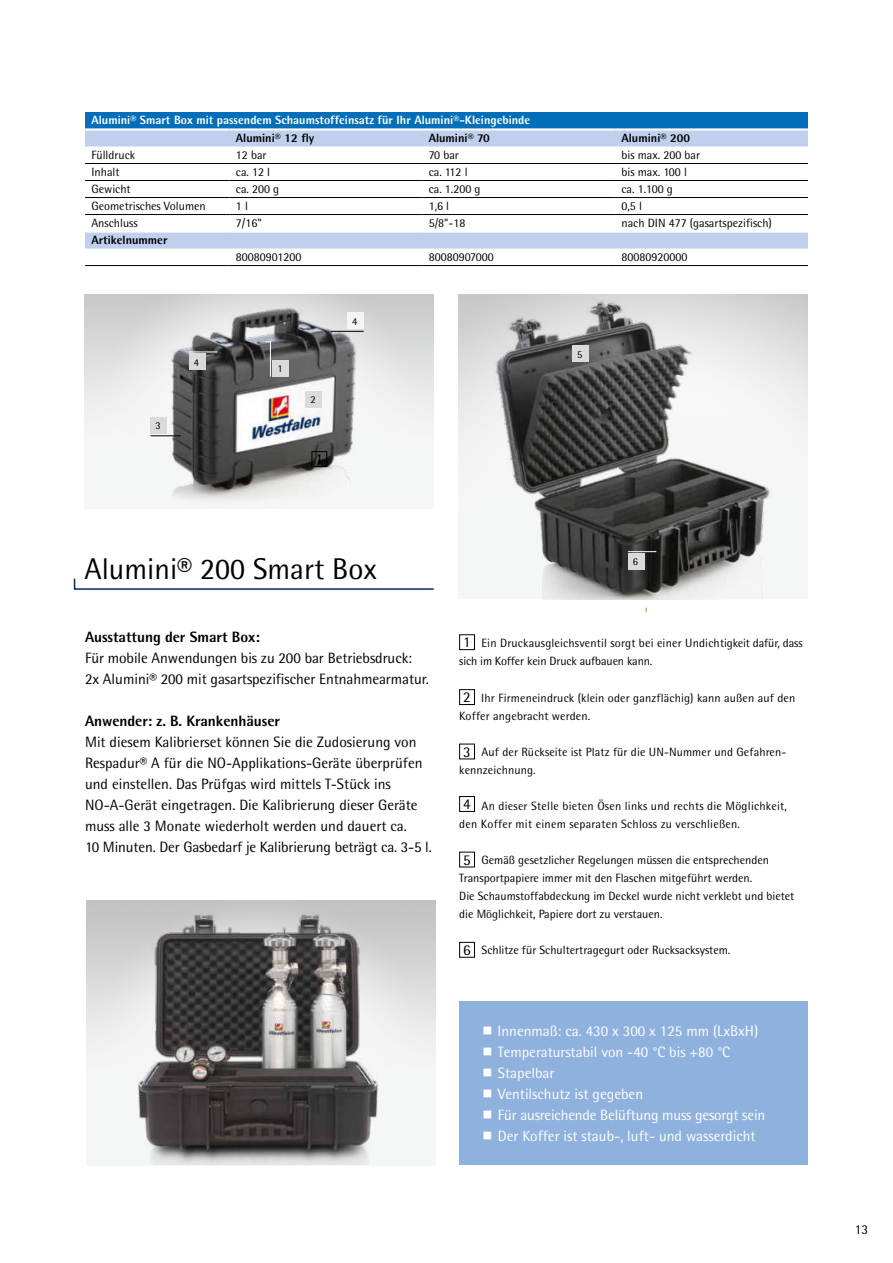
<style>
.page{position:relative;width:893px;height:1263px;background:#fff}
.page>*{position:absolute;margin:0;border:0;box-sizing:border-box;transform-origin:0 0}
.t1{font:30px "Rotis Semi Sans Pro";color:#000}
.t2{font:15px/21px "Rotis Semi Sans Pro";color:#000}
.t3{font:15px/21px "Rotis Semi Sans Pro";color:#fff}
.t4{font:800 15px "Rotis Semi Sans Pro";letter-spacing:-.005em;color:#000}
.t5{font:13.5px "Rotis Semi Sans Pro";color:#000}
.t6{font:12px/18px "Rotis Semi Sans Pro";color:#000}
.t7{font:12px/18px "Rotis Semi Sans Pro";letter-spacing:.02em;color:#000}
.t8{font:800 12px "Rotis Semi Sans Pro";color:#fff}
.t9{font:800 12px "Rotis Semi Sans Pro";color:#000}
.t10{font:10.5px "Rotis Semi Sans Pro";color:#000}
.s1{font-size:15px}
</style>
<div class="page">
<svg style="left:73px;top:578px;width:361px;height:12px"></svg>
<img style="left:86px;top:900px;width:349px;height:265px">
<div style="left:459px;top:1001px;width:349px;height:164px;background:#8fb1de"></div>
<div style="left:85px;top:112px;width:723px;height:17px;background:#006eb8"></div>
<svg style="left:85px;top:131px;width:723px;height:118px"></svg>
<hr style="left:85px;top:128px;width:144px;height:3px;background:#fff">
<hr style="left:229px;top:128px;width:193px;height:3px;background:#fff">
<hr style="left:422px;top:128px;width:193px;height:3px;background:#fff">
<hr style="left:615px;top:128px;width:193px;height:3px;background:#fff">
<hr style="left:85px;top:230px;width:144px;height:3px;background:#fff">
<hr style="left:229px;top:230px;width:193px;height:3px;background:#fff">
<hr style="left:422px;top:230px;width:193px;height:3px;background:#fff">
<hr style="left:615px;top:230px;width:193px;height:3px;background:#fff">
<hr style="left:85px;top:163px;width:144px;height:1px;background:#000">
<hr style="left:229px;top:163px;width:193px;height:1px;background:#000">
<hr style="left:422px;top:163px;width:193px;height:1px;background:#000">
<hr style="left:615px;top:163px;width:193px;height:1px;background:#000">
<hr style="left:85px;top:180px;width:144px;height:1px;background:#000">
<hr style="left:229px;top:180px;width:193px;height:1px;background:#000">
<hr style="left:422px;top:180px;width:193px;height:1px;background:#000">
<hr style="left:615px;top:180px;width:193px;height:1px;background:#000">
<hr style="left:85px;top:197px;width:144px;height:1px;background:#000">
<hr style="left:229px;top:197px;width:193px;height:1px;background:#000">
<hr style="left:422px;top:197px;width:193px;height:1px;background:#000">
<hr style="left:615px;top:197px;width:193px;height:1px;background:#000">
<hr style="left:85px;top:214px;width:144px;height:1px;background:#000">
<hr style="left:229px;top:214px;width:193px;height:1px;background:#000">
<hr style="left:422px;top:214px;width:193px;height:1px;background:#000">
<hr style="left:615px;top:214px;width:193px;height:1px;background:#000">
<hr style="left:85px;top:265px;width:144px;height:1px;background:#000">
<hr style="left:229px;top:265px;width:193px;height:1px;background:#000">
<hr style="left:422px;top:265px;width:193px;height:1px;background:#000">
<hr style="left:615px;top:265px;width:193px;height:1px;background:#000">
<img style="left:143px;top:294px;width:233px;height:215px">
<div style="left:273px;top:360px;width:16px;height:17px;background:#dadada"></div>
<div style="left:306px;top:391px;width:16px;height:17px;background:#dadada"></div>
<div style="left:347px;top:313px;width:17px;height:16px;background:#f5f5f5"></div>
<div style="left:189px;top:354px;width:16px;height:16px;background:#dadada"></div>
<div style="left:150px;top:417px;width:16px;height:16px;background:#dadada"></div>
<hr style="left:151px;top:435px;width:30px;height:1px;background:#000">
<svg style="left:189px;top:352px;width:28px;height:1px"></svg>
<hr style="left:331px;top:331px;width:33px;height:1px;background:#000">
<svg style="left:265px;top:341px;width:6px;height:36px"></svg>
<div style="left:312px;top:451px;width:15px;height:16px;border:1px solid #000"></div>
<div style="left:459px;top:634px;width:16px;height:16px;border:1px solid #000"></div>
<div style="left:459px;top:689px;width:16px;height:16px;border:1px solid #000"></div>
<div style="left:459px;top:744px;width:16px;height:15px;border:1px solid #000"></div>
<div style="left:459px;top:796px;width:16px;height:16px;border:1px solid #000"></div>
<div style="left:459px;top:852px;width:16px;height:15px;border:1px solid #000"></div>
<div style="left:459px;top:942px;width:16px;height:16px;border:1px solid #000"></div>
<img style="left:475px;top:294px;width:297px;height:306px">
<div style="left:628px;top:553px;width:16px;height:17px;background:#dadada"></div>
<div style="left:572px;top:346px;width:16px;height:16px;background:#dadada"></div>
<svg style="left:628px;top:551px;width:28px;height:1px"></svg>
<p class="t8" style="left:91px;top:115px;width:440px">Alumini® Smart Box mit passendem Schaumstoffeinsatz für Ihr Alumini®-Kleingebinde</p>
<p class="t9" style="left:236px;top:133px;width:80px">Alumini® 12 fly</p>
<p class="t9" style="left:429px;top:133px;width:63px">Alumini® 70</p>
<p class="t9" style="left:621px;top:133px;width:70px">Alumini® 200</p>
<p class="t6" style="left:91px;top:146px;width:45px">Fülldruck</p>
<p class="t6" style="left:236px;top:146px;width:32px">12 bar</p>
<p class="t6" style="left:429px;top:146px;width:32px">70 bar</p>
<p class="t6" style="left:621px;top:146px;width:80px">bis max. 200 bar</p>
<p class="t6" style="left:91px;top:163px;width:30px">Inhalt</p>
<p class="t6" style="left:236px;top:163px;width:36px">ca. 12 l</p>
<p class="t6" style="left:429px;top:163px;width:40px">ca. 112 l</p>
<p class="t6" style="left:621px;top:163px;width:67px">bis max. 100 l</p>
<p class="t6" style="left:91px;top:180px;width:41px">Gewicht</p>
<p class="t6" style="left:236px;top:180px;width:45px">ca. 200 g</p>
<p class="t6" style="left:429px;top:180px;width:53px">ca. 1.200 g</p>
<p class="t6" style="left:621px;top:180px;width:53px">ca. 1.100 g</p>
<p class="t6" style="left:91px;top:197px;width:116px">Geometrisches Volumen</p>
<p class="t6" style="left:236px;top:197px;width:14px">1 l</p>
<p class="t6" style="left:429px;top:197px;width:22px">1,6 l</p>
<p class="t6" style="left:621px;top:197px;width:22px">0,5 l</p>
<p class="t6" style="left:91px;top:214px;width:48px">Anschluss</p>
<p class="t6" style="left:236px;top:214px;width:27px">7/16"</p>
<p class="t6" style="left:429px;top:214px;width:38px">5/8"-18</p>
<p class="t6" style="left:621px;top:214px;width:152px">nach DIN 477 (gasartspezifisch)</p>
<p class="t9" style="left:91px;top:235px;width:78px">Artikelnummer</p>
<p class="t6" style="left:236px;top:248px;width:67px">80080901200</p>
<p class="t6" style="left:429px;top:248px;width:67px">80080907000</p>
<p class="t6" style="left:621px;top:248px;width:68px">80080920000</p>
<p class="t10" style="left:155px;top:420px;width:7px">3</p>
<p class="t10" style="left:194px;top:356px;width:7px">4</p>
<p class="t10" style="left:278px;top:363px;width:7px">1</p>
<p class="t10" style="left:310px;top:394px;width:7px">2</p>
<p class="t2" style="left:315px;top:449px;width:9px">1</p>
<p class="t10" style="left:352px;top:315px;width:7px">4</p>
<p class="t10" style="left:577px;top:349px;width:7px">5</p>
<h1 class="t1" style="left:84px;top:552px;width:294px">Alumini® 200 Smart Box</h1>
<p class="t4" style="left:85px;top:630px;width:176px">Ausstattung der Smart Box:</p>
<p class="t2" style="left:85px;top:647px;width:345px">Für mobile Anwendungen bis zu 200 bar Betriebsdruck:<br>2x Alumini® 200 mit gasartspezifischer Entnahmearmatur.</p>
<p class="t4" style="left:85px;top:714px;width:197px">Anwender: z. B. Krankenhäuser</p>
<p class="t2" style="left:85px;top:731px;width:348px">Mit diesem Kalibrierset können Sie die Zudosierung von Respadur® A für die NO-Applikations-Geräte überprüfen und einstellen. Das Prüfgas wird mittels T-Stück ins NO-A-Gerät eingetragen. Die Kalibrierung dieser Geräte muss alle 3 Monate wiederholt werden und dauert ca.<br>10 Minuten. Der Gasbedarf je Kalibrierung beträgt ca. 3-5 l.</p>
<p class="t10" style="left:633px;top:556px;width:7px">6</p>
<p class="t6" style="left:459px;top:634px;width:345px;text-indent:4px"><span class="s1">1</span> Ein Druckausgleichsventil sorgt bei einer Undichtigkeit dafür, dass sich im Koffer kein Druck aufbauen kann.</p>
<p class="t6" style="left:459px;top:688px;width:338px;text-indent:4px"><span class="s1">2</span> Ihr Firmeneindruck (klein oder ganzflächig) kann außen auf den<br>Koffer angebracht werden.</p>
<p class="t6" style="left:459px;top:742px;width:329px;text-indent:4px"><span class="s1">3</span> Auf der Rückseite ist Platz für die UN-Nummer und Gefahren&shy;kennzeichnung.</p>
<p class="t7" style="left:459px;top:796px;width:329px;text-indent:4px"><span class="s1">4</span> An dieser Stelle bieten Ösen links und rechts die Möglichkeit, den Koffer mit einem separaten Schloss zu verschließen.</p>
<p class="t6" style="left:459px;top:850px;width:337px;text-indent:4px"><span class="s1">5</span> Gemäß gesetzlicher Regelungen müssen die entsprechenden Transportpapiere immer mit den Flaschen mitgeführt werden.<br>Die Schaumstoffabdeckung im Deckel wurde nicht verklebt und bietet die Möglichkeit, Papiere dort zu verstauen.</p>
<p class="t6" style="left:463px;top:940px;width:269px"><span class="s1">6</span> Schlitze für Schultertragegurt oder Rucksacksystem.</p>
<p class="t3" style="left:498px;top:1021px;width:269px">Innenmaß: ca. 430 x 300 x 125 mm (LxBxH)<br>Temperaturstabil von -40 °C bis +80 °C Stapelbar<br>Ventilschutz ist gegeben<br>Für ausreichende Belüftung muss gesorgt sein Der Koffer ist staub-, luft- und wasserdicht</p>
<p class="t5" style="left:855px;top:1222px;width:15px">13</p>
</div>
